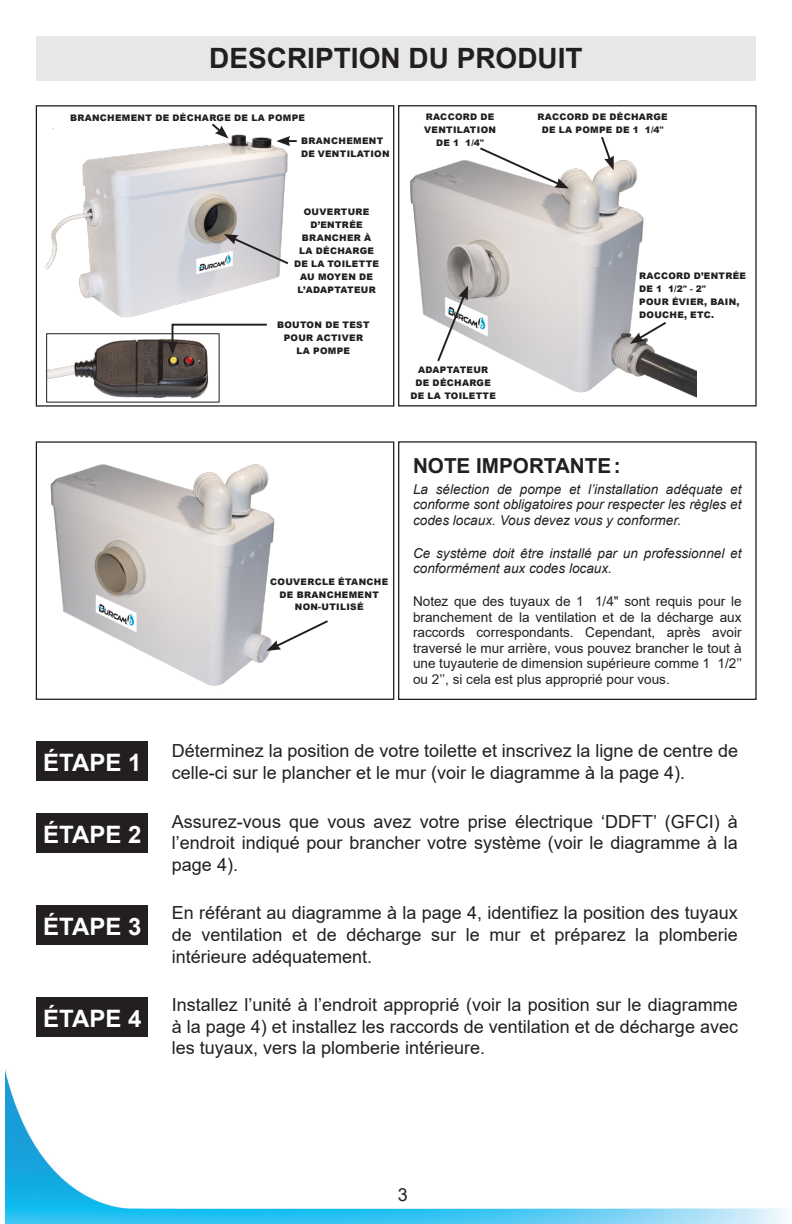
<style>
.page{position:relative;width:792px;height:1224px;background:#fff}
.page>*{position:absolute;margin:0;border:0;box-sizing:border-box;transform-origin:0 0}
.t1{font:700 28px "Arial";color:#231f20}
.t2{font:700 24px "Arial";color:#fff}
.t3{font:700 20.6px "Arial";color:#231f20}
.t4{font:18px/21.6px "Arial";color:#231f20;text-align:justify}
.t5{font:13.6px/15.6px "Arial";color:#231f20;text-align:justify}
.t6{font:italic 13.6px/15.6px "Arial";color:#231f20;text-align:justify}
.t7{font:900 9px/13px "Arial";letter-spacing:.035em;color:#231f20;text-align:center}
.s1{font-weight:700}
</style>
<div class="page">
<img style="left:5px;top:1069px;width:784px;height:155px">
<div style="left:36px;top:36px;width:720px;height:45px;background:#e6e7e9"></div>
<img style="left:44px;top:134px;width:244px;height:184px">
<img style="left:410px;top:160px;width:286px;height:238px">
<div style="left:398px;top:441px;width:359px;height:259px;border:1px solid #231f20"></div>
<div style="left:36px;top:105px;width:358px;height:302px;border:1px solid #231f20"></div>
<svg style="left:210px;top:123px;width:19px;height:16px"></svg>
<svg style="left:224px;top:234px;width:65px;height:32px;background:#c4c3c7"></svg>
<div style="left:398px;top:105px;width:359px;height:302px;border:1px solid #231f20"></div>
<svg style="left:478px;top:147px;width:91px;height:42px"></svg>
<svg style="left:599px;top:136px;width:15px;height:34px"></svg>
<svg style="left:436px;top:286px;width:32px;height:77px"></svg>
<svg style="left:630px;top:320px;width:38px;height:24px"></svg>
<div style="left:36px;top:441px;width:358px;height:259px;border:1px solid #231f20"></div>
<img style="left:50px;top:464px;width:225px;height:229px">
<svg style="left:266px;top:619px;width:62px;height:32px"></svg>
<svg style="left:276px;top:136px;width:21px;height:10px"></svg>
<img style="left:48px;top:339px;width:161px;height:60px">
<div style="left:46px;top:333px;width:173px;height:69px;border:1px solid #231f20"></div>
<svg style="left:167px;top:323px;width:100px;height:32px"></svg>
<div style="left:36px;top:742px;width:112px;height:39px;background:#231f20"></div>
<div style="left:36px;top:814px;width:112px;height:39px;background:#231f20"></div>
<div style="left:36px;top:906px;width:112px;height:39px;background:#231f20"></div>
<div style="left:36px;top:998px;width:112px;height:39px;background:#231f20"></div>
<p class="t1" style="left:209px;top:39px;width:375px">DESCRIPTION DU PRODUIT</p>
<p class="t7" style="left:70px;top:111px;width:237px">BRANCHEMENT DE DÉCHARGE DE LA POMPE</p>
<p class="t7" style="left:301px;top:134px;width:90px;text-align:left">BRANCHEMENT<br>DE VENTILATION</p>
<p class="t7" style="left:294px;top:205px;width:86px">OUVERTURE<br>D’ENTRÉE<br>BRANCHER À<br>LA DÉCHARGE<br>DE LA TOILETTE<br>AU MOYEN DE<br>L’ADAPTATEUR</p>
<p class="t7" style="left:277px;top:318px;width:94px">BOUTON DE TEST<br>POUR ACTIVER<br>LA POMPE</p>
<p class="t7" style="left:424px;top:110px;width:73px">RACCORD DE<br>VENTILATION<br>DE 1 1/4<span class="s1">"</span></p>
<p class="t7" style="left:538px;top:110px;width:132px">RACCORD DE DÉCHARGE<br>DE LA POMPE DE 1 1/4<span class="s1">"</span></p>
<p class="t7" style="left:410px;top:363px;width:87px">ADAPTATEUR<br>DE DÉCHARGE<br>DE LA TOILETTE</p>
<p class="t7" style="left:639px;top:269px;width:108px;text-align:left">RACCORD D’ENTRÉE<br>DE 1 1/2<span class="s1">" -</span> 2<span class="s1">"<br></span>POUR ÉVIER, BAIN,<br>DOUCHE, ETC.</p>
<p class="t7" style="left:270px;top:575px;width:120px">COUVERCLE ÉTANCHE<br>DE BRANCHEMENT<br>NON-UTILISÉ</p>
<p class="t3" style="left:413px;top:451px;width:209px">NOTE IMPORTANTE:</p>
<p class="t6" style="left:413px;top:482px;width:330px">La sélection de pompe et l’installation adéquate et conforme sont obligatoires pour respecter les règles et codes locaux. Vous devez vous y conformer.</p>
<p class="t6" style="left:413px;top:545px;width:330px">Ce système doit être installé par un professionnel et conformément aux codes locaux.</p>
<p class="t5" style="left:413px;top:594px;width:331px">Notez que des tuyaux de 1 1/4" sont requis pour le branchement de la ventilation et de la décharge aux raccords correspondants. Cependant, après avoir traversé le mur arrière, vous pouvez brancher le tout à une tuyauterie de dimension supérieure comme 1 1/2’’ ou 2’’, si cela est plus approprié pour vous.</p>
<p class="t2" style="left:43px;top:745px;width:100px">ÉTAPE 1</p>
<p class="t2" style="left:43px;top:817px;width:100px">ÉTAPE 2</p>
<p class="t2" style="left:43px;top:909px;width:100px">ÉTAPE 3</p>
<p class="t2" style="left:43px;top:1001px;width:100px">ÉTAPE 4</p>
<p class="t4" style="left:172px;top:740px;width:568px">Déterminez la position de votre toilette et inscrivez la ligne de centre de celle-ci sur le plancher et le mur (voir le diagramme à la page 4).</p>
<p class="t4" style="left:172px;top:810px;width:568px">Assurez-vous que vous avez votre prise électrique ‘DDFT’ (GFCI) à l’endroit indiqué pour brancher votre système (voir le diagramme à la page 4).</p>
<p class="t4" style="left:172px;top:902px;width:568px">En référant au diagramme à la page 4, identifiez la position des tuyaux de ventilation et de décharge sur le mur et préparez la plomberie intérieure adéquatement.</p>
<p class="t4" style="left:172px;top:994px;width:568px">Installez l’unité à l’endroit approprié (voir la position sur le diagramme à la page 4) et installez les raccords de ventilation et de décharge avec les tuyaux, vers la plomberie intérieure.</p>
<p class="t4" style="left:398px;top:1184px;width:12px">3</p>
</div>
